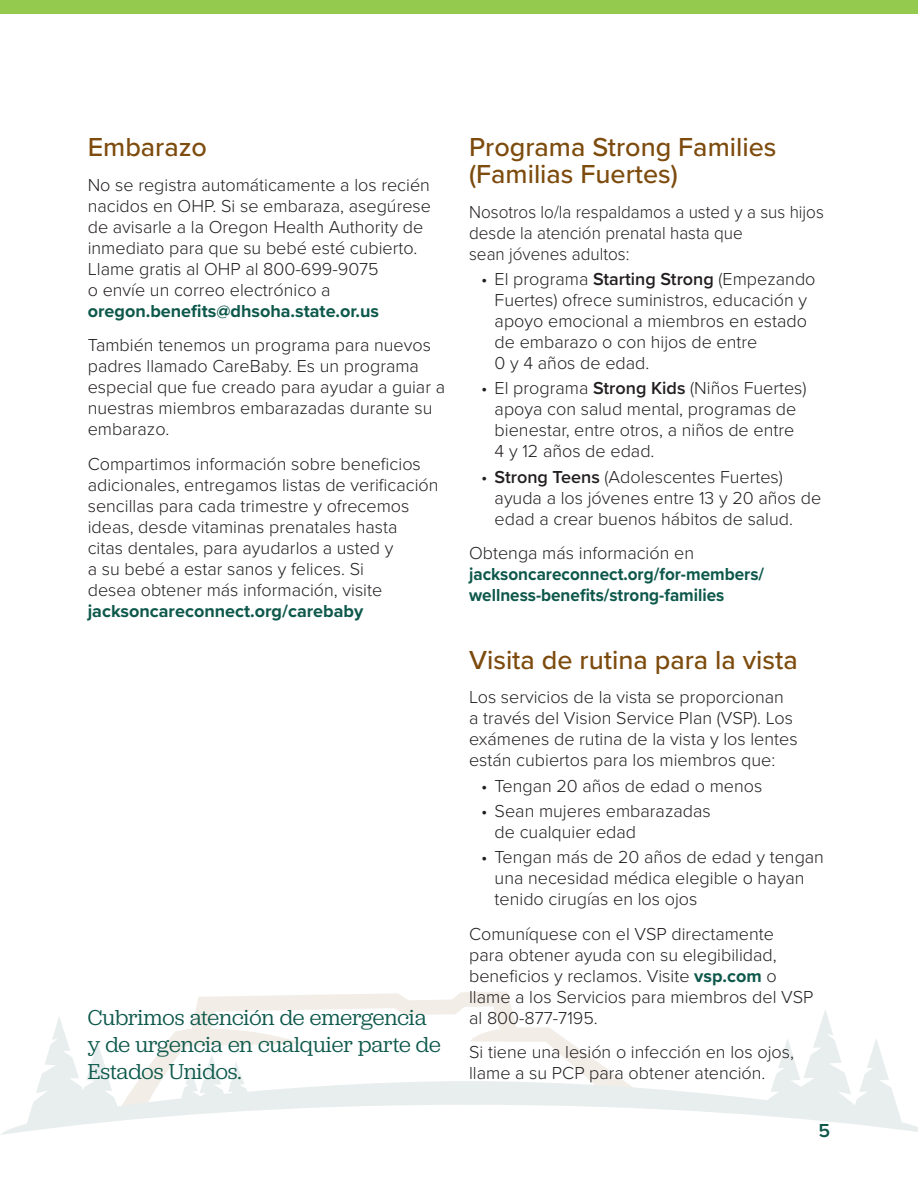
<style>
.page{position:relative;width:918px;height:1188px;background:#fff}
.page>*{position:absolute;margin:0;border:0;box-sizing:border-box;transform-origin:0 0}
.subhead{font:500 27px/27px "Proxima Nova";color:#7d4b0d}
.tip_body{font:22.5px/27px "Jubilat";letter-spacing:-.005em;color:#0d584b}
.t1{font:600 19.5px "Proxima Nova";color:#0d584b}
.text{font:300 18px/21px "Proxima Nova";color:#231f20}
.text-2{font:700 18px/21px "Proxima Nova";color:#0d584b;scale:.95 1}
.text-3{font:300 18px/21px "Proxima Nova";color:#231f20;scale:.95 1}
.s1{font-weight:700;color:#0d584b}
.s2{font-weight:600}
.s3{font-weight:300;color:#231f20}
</style>
<div class="page">
<svg style="left:138px;top:991px;width:486px;height:90px"></svg>
<svg style="left:178px;top:1054px;width:74px;height:27px"></svg>
<svg style="left:40px;top:1017px;width:69px;height:64px"></svg>
<svg style="left:774px;top:1009px;width:115px;height:72px"></svg>
<svg style="left:0;top:1081px;width:918px;height:54px"></svg>
<div style="left:0;top:0;width:918px;height:14px;background:#94ca4e"></div>
<p class="subhead" style="left:88px;top:133px;width:121px">Embarazo</p>
<p class="text" style="left:88px;top:173px;width:345px">No se registra automáticamente a los recién nacidos en OHP. Si se embaraza, asegúrese de avisarle a la Oregon Health Authority de inmediato para que su bebé esté cubierto.<br>Llame gratis al OHP al 800-699-9075<br>o envíe un correo electrónico a <span class="s1">oregon.benefits@dhsoha.state.or.us</span></p>
<p class="text" style="left:88px;top:334px;width:359px">También tenemos un programa para nuevos padres llamado CareBaby. Es un programa especial que fue creado para ayudar a guiar a nuestras miembros embarazadas durante su embarazo.</p>
<p class="text" style="left:88px;top:452px;width:352px">Compartimos información sobre beneficios adicionales, entregamos listas de verificación sencillas para cada trimestre y ofrecemos ideas, desde vitaminas prenatales hasta<br>citas dentales, para ayudarlos a usted y<br>a su bebé a estar sanos y felices. Si<br>desea obtener más información, visite <span class="s1">jacksoncareconnect.org/carebaby</span></p>
<p class="tip_body" style="left:88px;top:1004px;width:354px">Cubrimos atención de emergencia y de urgencia en cualquier parte de<br>Estados Unidos.</p>
<p class="subhead" style="left:469px;top:133px;width:309px">Programa Strong Families (Familias Fuertes)</p>
<p class="text-3" style="left:469px;top:200px;width:375px">Nosotros lo/la respaldamos a usted y a sus hijos desde la atención prenatal hasta que<br>sean jóvenes adultos:</p>
<p class="text" style="left:495px;top:268px;width:322px;text-indent:-14px">• El programa <span class="s2">Starting Strong</span> (Empezando Fuertes) ofrece suministros, educación y apoyo emocional a miembros en estado de embarazo o con hijos de entre<br>0 y 4 años de edad.</p>
<p class="text" style="left:495px;top:377px;width:313px;text-indent:-14px">• El programa <span class="s2">Strong Kids</span> (Niños Fuertes) apoya con salud mental, programas de bienestar, entre otros, a niños de entre 4 y 12 años de edad.</p>
<p class="text" style="left:495px;top:465px;width:328px;text-indent:-14px">• <span class="s2">Strong Teens</span> (Adolescentes Fuertes) ayuda a los jóvenes entre 13 y 20 años de edad a crear buenos hábitos de salud.</p>
<p class="text-2" style="left:469px;top:542px;width:312px"><span class="s3">Obtenga más información en </span>jacksoncareconnect.org/for-members/ wellness-benefits/strong-families</p>
<p class="subhead" style="left:469px;top:645px;width:330px">Visita de rutina para la vista</p>
<p class="text" style="left:469px;top:686px;width:330px">Los servicios de la vista se proporcionan a través del Vision Service Plan (VSP). Los exámenes de rutina de la vista y los lentes están cubiertos para los miembros que:</p>
<p class="text" style="left:481px;top:774px;width:283px">• Tengan 20 años de edad o menos</p>
<p class="text" style="left:495px;top:799px;width:218px;text-indent:-14px">• Sean mujeres embarazadas de cualquier edad</p>
<p class="text" style="left:495px;top:846px;width:331px;text-indent:-14px">• Tengan más de 20 años de edad y tengan una necesidad médica elegible o hayan tenido cirugías en los ojos</p>
<p class="text" style="left:469px;top:922px;width:346px">Comuníquese con el VSP directamente<br>para obtener ayuda con su elegibilidad, beneficios y reclamos. Visite <span class="s1">vsp.com</span> o llame a los Servicios para miembros del VSP al 800-877-7195.</p>
<p class="text" style="left:469px;top:1041px;width:326px">Si tiene una lesión o infección en los ojos, llame a su PCP para obtener atención.</p>
<p class="t1" style="left:819px;top:1116px;width:13px">5</p>
</div>
